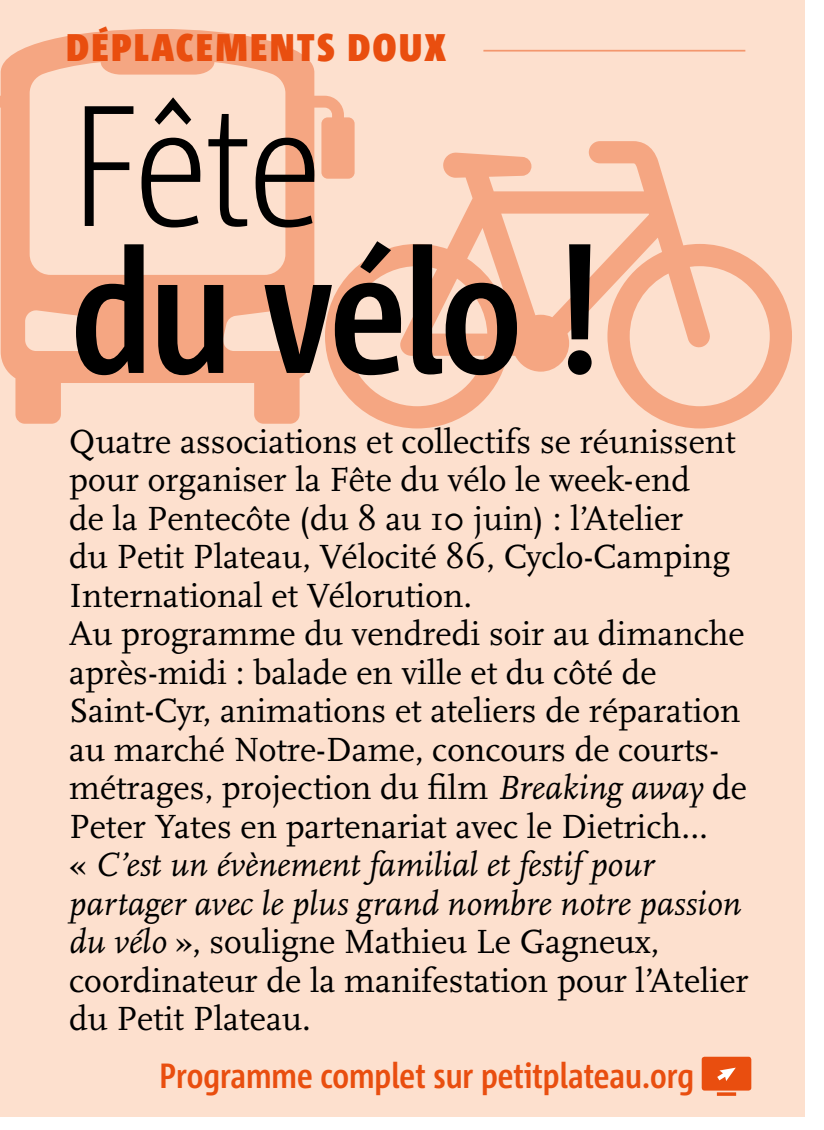
<style>
.page{position:relative;width:824px;height:1130px;background:#fff}
.page>*{position:absolute;margin:0;border:0;box-sizing:border-box;transform-origin:0 0}
.t1{font:700 171.5px "Corpid C1 Cd";letter-spacing:-.02em;color:#000}
.t2{font:300 171.5px "Corpid C1 Cd";color:#000}
.t3{font:900 38.5px "Corpid C1 Cd";letter-spacing:.07em;color:#e94e0f}
.t4{font:35px/38.5px "Scala OT";color:#000}
.t5{font:700 35px "Corpid C1 Cd";color:#e94e0f}
.s1{font-style:italic}
</style>
<div class="page">
<div style="left:0;top:0;width:805px;height:1117px;background:#fde0ce"></div>
<svg style="left:0;top:29px;width:355px;height:395px"></svg>
<svg style="left:325px;top:141px;width:467px;height:287px"></svg>
<hr style="left:483px;top:50px;width:262px;height:2px;background:#e94e0f">
<div style="left:702px;top:1057px;width:49px;height:34px;background:#e94e0f;border-radius:3px"></div>
<svg style="left:717px;top:1068px;width:19px;height:13px"></svg>
<svg style="left:717px;top:1092px;width:19px;height:4px"></svg>
<hr style="left:68px;top:1129px;width:208px;height:1px;background:#98c21d">
<p class="t3" style="left:67px;top:23px;width:381px">DÉPLACEMENTS DOUX</p>
<h1 class="t2" style="left:71px;top:58px;width:253px">Fête</h1>
<h1 class="t1" style="left:71px;top:205px;width:532px">du vélo !</h1>
<p class="t4" style="left:69px;top:423px;width:681px">Quatre associations et collectifs se réunissent pour organiser la Fête du vélo le week-end<br>de la Pentecôte (du 8 au 10 juin) : l’Atelier<br>du Petit Plateau, Vélocité 86, Cyclo-Camping International et Vélorution.<br>Au programme du vendredi soir au dimanche après-midi : balade en ville et du côté de Saint-Cyr, animations et ateliers de réparation au marché Notre-Dame, concours de courts&shy;métrages, projection du film <span class="s1">Breaking away</span> de Peter Yates en partenariat avec le Dietrich…<br>« <span class="s1">C’est un évènement familial et festif pour partager avec le plus grand nombre notre passion du vélo</span> », souligne Mathieu Le Gagneux, coordinateur de la manifestation pour l’Atelier du Petit Plateau.</p>
<p class="t5" style="left:159px;top:1054px;width:536px">Programme complet sur petitplateau.org</p>
</div>
